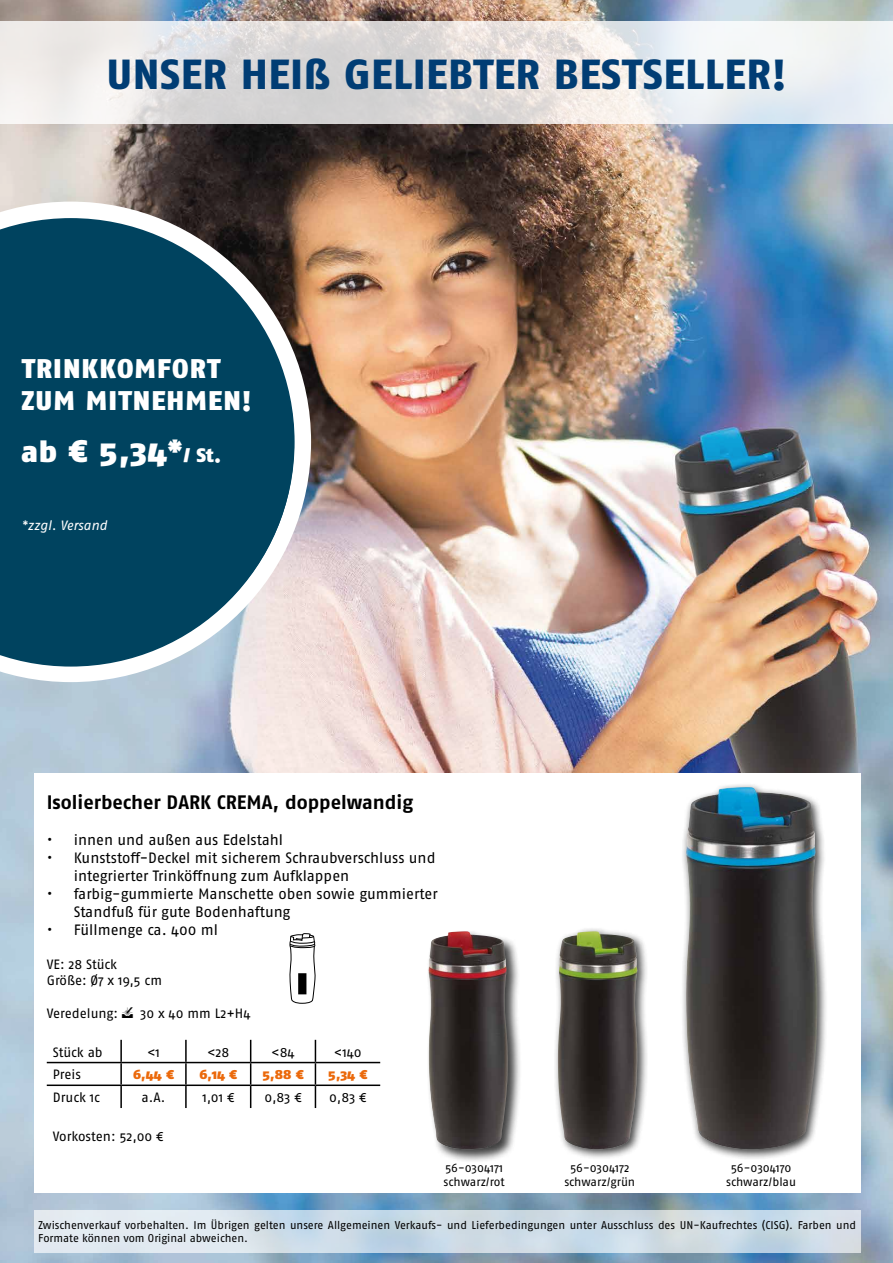
<style>
.page{position:relative;width:893px;height:1263px;background:#fff}
.page>*{position:absolute;margin:0;border:0;box-sizing:border-box;transform-origin:0 0}
.t1{font:800 42px "Fago Pro";letter-spacing:.01em;color:#013d74}
.t2{font:900 33px "Fago Pro";color:#fff}
.t3{font:900 27px/32.4px "Fago Pro";letter-spacing:.04em;color:#fff}
.t4{font:700 19.5px "Fago Pro";color:#000}
.t5{font:15px/18px "Fago Pro";letter-spacing:-.005em;color:#000}
.t6{font:13.5px/16.2px "Fago Pro";letter-spacing:-.005em;color:#000}
.t7{font:900 13.5px "Fago Pro";color:#eb690b}
.t8{font:italic 13.5px "Fago Pro";letter-spacing:-.005em;color:#fff}
.t9{font:12px/14.4px "Fago Pro";letter-spacing:-.005em;color:#000;text-align:center}
.t10{font:11.25px/13.5px "Fago Pro";letter-spacing:-.005em;color:#000}
.s1{font-size:30px}
.s2{font-size:19.5px}
.s3{font-family:"Melchersbedr"}
</style>
<div class="page">
<img style="left:0;top:0;width:893px;height:1263px">
<div style="left:34px;top:773px;width:826px;height:419px;background:#fff"></div>
<svg style="left:0;top:21px;width:893px;height:102px"></svg>
<svg style="left:34px;top:1210px;width:826px;height:42px;background:#d1dee8"></svg>
<hr style="left:120px;top:1040px;width:2px;height:22px;background:#000">
<hr style="left:185px;top:1040px;width:2px;height:22px;background:#000">
<hr style="left:47px;top:1062px;width:74px;height:1px;background:#000">
<hr style="left:121px;top:1062px;width:65px;height:1px;background:#000">
<hr style="left:120px;top:1063px;width:2px;height:21px;background:#000">
<hr style="left:186px;top:1062px;width:65px;height:1px;background:#000">
<hr style="left:185px;top:1063px;width:2px;height:21px;background:#000">
<hr style="left:251px;top:1062px;width:64px;height:1px;background:#000">
<hr style="left:315px;top:1062px;width:65px;height:1px;background:#000">
<hr style="left:47px;top:1084px;width:74px;height:2px;background:#000">
<hr style="left:121px;top:1084px;width:65px;height:2px;background:#000">
<hr style="left:120px;top:1086px;width:2px;height:22px;background:#000">
<hr style="left:186px;top:1084px;width:65px;height:2px;background:#000">
<hr style="left:185px;top:1086px;width:2px;height:22px;background:#000">
<hr style="left:251px;top:1084px;width:64px;height:2px;background:#000">
<svg style="left:250px;top:1040px;width:1px;height:68px"></svg>
<hr style="left:315px;top:1084px;width:65px;height:2px;background:#000">
<svg style="left:315px;top:1040px;width:1px;height:68px"></svg>
<svg style="left:290px;top:933px;width:25px;height:71px"></svg>
<div style="left:299px;top:974px;width:7px;height:20px;background:#000"></div>
<div style="left:298px;top:973px;width:8px;height:21px;border:2px solid #000"></div>
<div style="left:680px;top:782px;width:148px;height:379px;background:#000;opacity:.75"></div>
<img style="left:686px;top:787px;width:131px;height:362px">
<svg style="left:0;top:202px;width:311px;height:480px"></svg>
<svg style="left:0;top:220px;width:294px;height:446px;background:#1c546c"></svg>
<div style="left:427px;top:930px;width:95px;height:233px;background:#000;opacity:.75"></div>
<img style="left:428px;top:931px;width:80px;height:218px">
<div style="left:553px;top:927px;width:95px;height:233px;background:#000;opacity:.75"></div>
<img style="left:558px;top:931px;width:80px;height:218px">
<h1 class="t1" style="left:106px;top:49px;width:682px">UNSER HEIß GELIEBTER BESTSELLER!</h1>
<h3 class="t3" style="left:21px;top:352px;width:232px">TRINKKOMFORT<br>ZUM MITNEHMEN!</h3>
<h2 class="t2" style="left:21px;top:431px;width:201px"><span class="s1">ab</span> € 5,34<span class="s1">*</span><span class="s2">/ St.</span></h2>
<p class="t8" style="left:21px;top:518px;width:87px">*zzgl. Versand</p>
<h3 class="t4" style="left:47px;top:790px;width:368px">Isolierbecher DARK CREMA, doppelwandig</h3>
<p class="t5" style="left:47px;top:830px;width:238px">• innen und außen aus Edelstahl</p>
<p class="t5" style="left:74px;top:848px;width:363px;text-indent:-27px">• Kunststoff-Deckel mit sicherem Schraubverschluss und integrierter Trinköffnung zum Aufklappen</p>
<p class="t5" style="left:74px;top:884px;width:365px;text-indent:-27px">• farbig-gummierte Manschette oben sowie gummierter<br>Standfuß für gute Bodenhaftung</p>
<p class="t5" style="left:47px;top:920px;width:173px">• Füllmenge ca. 400 ml</p>
<p class="t6" style="left:47px;top:956px;width:117px">VE: 28 Stück<br>Größe: Ø7 x 19,5 cm</p>
<p class="t6" style="left:47px;top:1005px;width:205px">Veredelung: <span class="s3">l</span> 30 x 40 mm L2+H4</p>
<p class="t6" style="left:53px;top:1044px;width:52px">Stück ab</p>
<p class="t6" style="left:147px;top:1044px;width:14px">&lt;1</p>
<p class="t6" style="left:207px;top:1044px;width:24px">&lt;28</p>
<p class="t6" style="left:271px;top:1044px;width:25px">&lt;84</p>
<p class="t6" style="left:334px;top:1044px;width:29px">&lt;140</p>
<p class="t6" style="left:53px;top:1066px;width:30px">Preis</p>
<p class="t7" style="left:133px;top:1066px;width:43px">6,44 €</p>
<p class="t7" style="left:199px;top:1066px;width:39px">6,14 €</p>
<p class="t7" style="left:262px;top:1066px;width:43px">5,88 €</p>
<p class="t7" style="left:328px;top:1066px;width:41px">5,34 €</p>
<p class="t6" style="left:53px;top:1089px;width:49px">Druck 1c</p>
<p class="t6" style="left:142px;top:1089px;width:25px">a.A.</p>
<p class="t6" style="left:202px;top:1089px;width:33px">1,01 €</p>
<p class="t6" style="left:264px;top:1089px;width:39px">0,83 €</p>
<p class="t6" style="left:329px;top:1089px;width:39px">0,83 €</p>
<p class="t6" style="left:53px;top:1128px;width:112px">Vorkosten: 52,00 €</p>
<p class="t9" style="left:444px;top:1160px;width:63px;text-align:left">56-0304171 schwarz/rot</p>
<p class="t9" style="left:564px;top:1160px;width:72px">56-0304172 schwarz/grün</p>
<p class="t9" style="left:726px;top:1160px;width:71px">56-0304170 schwarz/blau</p>
<p class="t10" style="left:38px;top:1218px;width:819px">Zwischenverkauf vorbehalten. Im Übrigen gelten unsere Allgemeinen Verkaufs- und Lieferbedingungen unter Ausschluss des UN-Kaufrechtes (CISG). Farben und<br>Formate können vom Original abweichen.</p>
</div>
